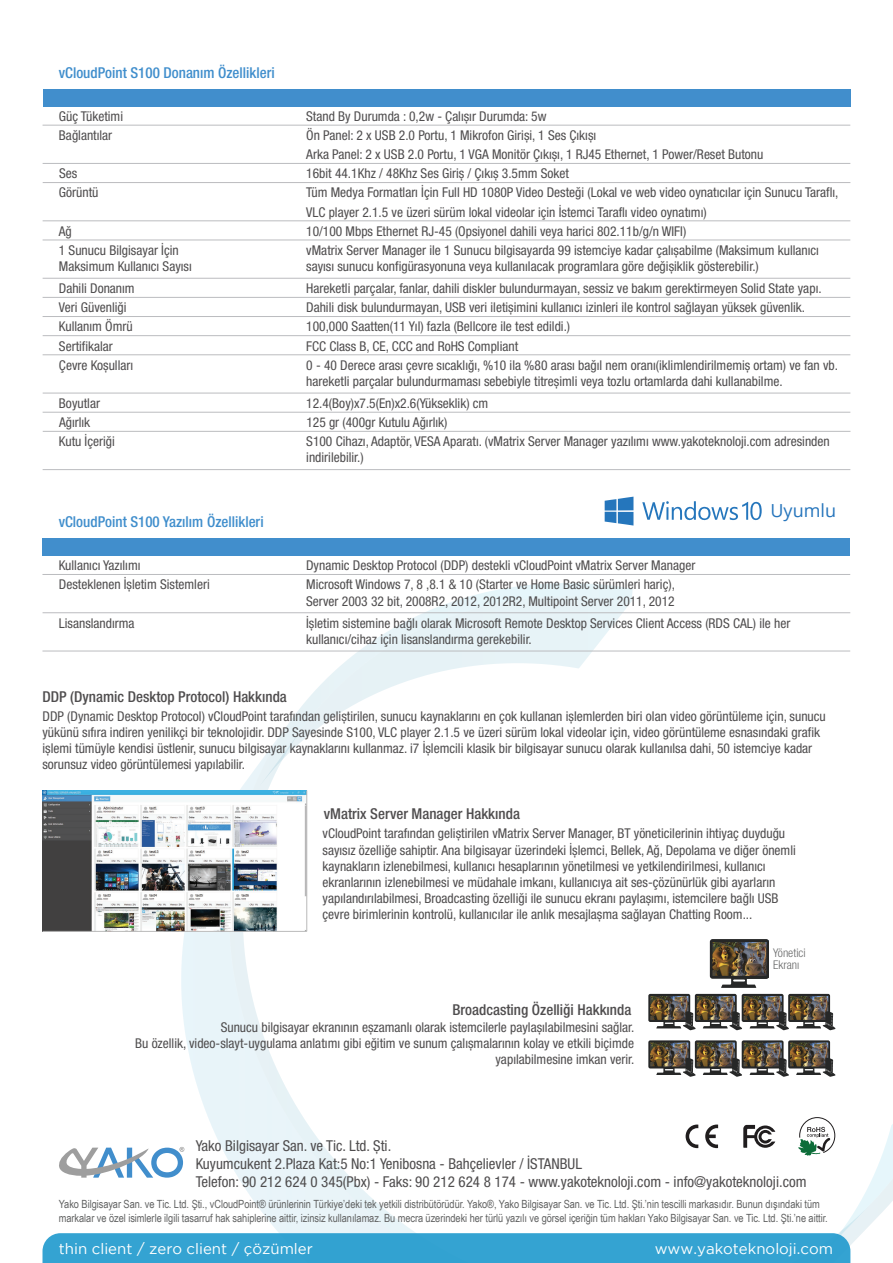
<style>
.page{position:relative;width:893px;height:1263px;background:#fff}
.page>*{position:absolute;margin:0;border:0;box-sizing:border-box;transform-origin:0 0}
.t1{font:18px "Open Sans";color:#2675bc}
.t2{font:condensed 15px/18px "Helvetica Neue LT Pro";color:#4f4d4e}
.t3{font:500 condensed 15px "Helvetica Neue LT Pro";color:#4f4d4e}
.t4{font:500 condensed 15px "Helvetica Neue LT Pro";color:#408ecc}
.t5{font:15px "Gotham";color:#fff}
.t6{font:condensed 13.5px/16.2px "Helvetica Neue LT Pro";color:#4f4d4e}
.t7{font:300 condensed 12px/12px "Helvetica Neue LT Pro";color:#676868}
.t8{font:11.25px/13.5px "Arial Narrow";letter-spacing:-.005em;color:#606161}
</style>
<div class="page">
<svg style="left:229px;top:583px;width:664px;height:629px"></svg>
<svg style="left:181px;top:719px;width:701px;height:544px"></svg>
<div style="left:43px;top:1233px;width:807px;height:30px;background:#34a3d2"></div>
<svg style="left:59px;top:1147px;width:125px;height:31px"></svg>
<div style="left:43px;top:89px;width:807px;height:17px;background:#418ecc"></div>
<hr style="left:43px;top:125px;width:807px;height:1px;background:#bbbcbf">
<hr style="left:43px;top:163px;width:807px;height:1px;background:#bbbcbf">
<hr style="left:43px;top:221px;width:807px;height:1px;background:#bbbcbf">
<hr style="left:43px;top:278px;width:807px;height:1px;background:#bbbcbf">
<hr style="left:43px;top:393px;width:807px;height:1px;background:#bbbcbf">
<hr style="left:43px;top:469px;width:807px;height:1px;background:#bbbcbf">
<div style="left:42px;top:538px;width:808px;height:17px;background:#418ecc"></div>
<hr style="left:42px;top:574px;width:808px;height:1px;background:#bbbcbf">
<hr style="left:43px;top:612px;width:807px;height:1px;background:#bbbcbf">
<hr style="left:42px;top:651px;width:808px;height:1px;background:#bbbcbf">
<svg style="left:642px;top:501px;width:120px;height:20px"></svg>
<svg style="left:605px;top:497px;width:28px;height:28px"></svg>
<hr style="left:43px;top:182px;width:807px;height:1px;background:#bbbcbf">
<hr style="left:43px;top:240px;width:807px;height:1px;background:#bbbcbf">
<hr style="left:43px;top:297px;width:807px;height:1px;background:#bbbcbf">
<hr style="left:43px;top:316px;width:807px;height:1px;background:#bbbcbf">
<hr style="left:43px;top:335px;width:807px;height:1px;background:#bbbcbf">
<hr style="left:43px;top:354px;width:807px;height:1px;background:#bbbcbf">
<hr style="left:43px;top:412px;width:807px;height:1px;background:#bbbcbf">
<hr style="left:43px;top:431px;width:807px;height:1px;background:#bbbcbf">
<svg style="left:798px;top:1117px;width:38px;height:39px"></svg>
<svg style="left:743px;top:1125px;width:32px;height:23px"></svg>
<svg style="left:705px;top:1124px;width:13px;height:24px"></svg>
<svg style="left:686px;top:1124px;width:12px;height:24px"></svg>
<img style="left:43px;top:790px;width:263px;height:141px">
<hr style="left:43px;top:931px;width:264px;height:1px;background:#bababa">
<hr style="left:306px;top:790px;width:1px;height:141px;background:#bababa">
<img style="left:710px;top:939px;width:59px;height:49px">
<img style="left:648px;top:994px;width:187px;height:36px">
<img style="left:648px;top:1040px;width:187px;height:37px">
<p class="t4" style="left:59px;top:64px;width:217px">vCloudPoint S100 Donanım Özellikleri</p>
<p class="t6" style="left:59px;top:108px;width:66px">Güç Tüketimi</p>
<p class="t6" style="left:306px;top:108px;width:242px">Stand By Durumda : 0,2w - Çalıșır Durumda: 5w</p>
<p class="t6" style="left:59px;top:127px;width:55px">Bağlantılar</p>
<p class="t6" style="left:306px;top:126px;width:459px;line-height:19.2px">Ön Panel: 2 x USB 2.0 Portu, 1 Mikrofon Giriși, 1 Ses Çıkıșı<br>Arka Panel: 2 x USB 2.0 Portu, 1 VGA Monitör Çıkıșı, 1 RJ45 Ethernet, 1 Power/Reset Butonu</p>
<p class="t6" style="left:59px;top:184px;width:41px">Görüntü</p>
<p class="t6" style="left:306px;top:183px;width:534px;line-height:19.2px">Tüm Medya Formatları İçin Full HD 1080P Video Desteği (Lokal ve web video oynatıcılar için Sunucu Taraflı,<br>VLC player 2.1.5 ve üzeri sürüm lokal videolar için İstemci Taraflı video oynatımı)</p>
<p class="t6" style="left:59px;top:242px;width:134px">1 Sunucu Bilgisayar İçin<br>Maksimum Kullanıcı Sayısı</p>
<p class="t6" style="left:306px;top:242px;width:514px">vMatrix Server Manager ile 1 Sunucu bilgisayarda 99 istemciye kadar çalıșabilme (Maksimum kullanıcı sayısı sunucu konfigürasyonuna veya kullanılacak programlara göre değișiklik gösterebilir.)</p>
<p class="t6" style="left:59px;top:165px;width:20px">Ses</p>
<p class="t6" style="left:306px;top:165px;width:264px">16bit 44.1Khz / 48Khz Ses Giriș / Çıkıș 3.5mm Soket</p>
<p class="t6" style="left:59px;top:223px;width:15px">Ağ</p>
<p class="t6" style="left:306px;top:223px;width:381px">10/100 Mbps Ethernet RJ-45 (Opsiyonel dahili veya harici 802.11b/g/n WIFI)</p>
<p class="t6" style="left:59px;top:280px;width:77px">Dahili Donanım</p>
<p class="t6" style="left:306px;top:280px;width:517px">Hareketli parçalar, fanlar, dahili diskler bulundurmayan, sessiz ve bakım gerektirmeyen Solid State yapı.</p>
<p class="t6" style="left:59px;top:299px;width:69px">Veri Güvenliği</p>
<p class="t6" style="left:306px;top:299px;width:500px">Dahili disk bulundurmayan, USB veri iletișimini kullanıcı izinleri ile kontrol sağlayan yüksek güvenlik.</p>
<p class="t6" style="left:59px;top:318px;width:75px">Kullanım Ömrü</p>
<p class="t6" style="left:306px;top:318px;width:265px">100,000 Saatten(11 Yıl) fazla (Bellcore ile test edildi.)</p>
<p class="t6" style="left:59px;top:338px;width:55px">Sertifikalar</p>
<p class="t6" style="left:306px;top:338px;width:213px">FCC Class B, CE, CCC and RoHS Compliant</p>
<p class="t6" style="left:59px;top:357px;width:76px">Çevre Koșulları</p>
<p class="t6" style="left:306px;top:357px;width:533px">0 - 40 Derece arası çevre sıcaklığı, %10 ila %80 arası bağıl nem oranı(iklimlendirilmemiș ortam) ve fan vb. hareketli parçalar bulundurmaması sebebiyle titreșimli veya tozlu ortamlarda dahi kullanabilme.</p>
<p class="t6" style="left:59px;top:395px;width:43px">Boyutlar</p>
<p class="t6" style="left:306px;top:395px;width:184px">12.4(Boy)x7.5(En)x2.6(Yükseklik) cm</p>
<p class="t6" style="left:59px;top:414px;width:33px">Ağırlık</p>
<p class="t6" style="left:306px;top:414px;width:143px">125 gr (400gr Kutulu Ağırlık)</p>
<p class="t6" style="left:59px;top:433px;width:57px">Kutu İçeriği</p>
<p class="t6" style="left:306px;top:433px;width:525px">S100 Cihazı, Adaptör, VESA Aparatı. (vMatrix Server Manager yazılımı www.yakoteknoloji.com adresinden indirilebilir.)</p>
<p class="t4" style="left:59px;top:513px;width:206px">vCloudPoint S100 Yazılım Özellikleri</p>
<p class="t6" style="left:59px;top:557px;width:83px">Kullanıcı Yazılımı</p>
<p class="t6" style="left:306px;top:557px;width:391px">Dynamic Desktop Protocol (DDP) destekli vCloudPoint vMatrix Server Manager</p>
<h1 class="t1" style="left:770px;top:499px;width:67px">Uyumlu</h1>
<p class="t6" style="left:59px;top:576px;width:152px">Desteklenen İșletim Sistemleri</p>
<p class="t6" style="left:306px;top:576px;width:370px">Microsoft Windows 7, 8 ,8.1 &amp; 10 (Starter ve Home Basic sürümleri hariç),<br>Server 2003 32 bit, 2008R2, 2012, 2012R2, Multipoint Server 2011, 2012</p>
<p class="t6" style="left:59px;top:615px;width:77px">Lisanslandırma</p>
<p class="t6" style="left:306px;top:615px;width:486px">İșletim sistemine bağlı olarak Microsoft Remote Desktop Services Client Access (RDS CAL) ile her kullanıcı/cihaz için lisanslandırma gerekebilir.</p>
<p class="t3" style="left:43px;top:687px;width:246px">DDP (Dynamic Desktop Protocol) Hakkında</p>
<p class="t6" style="left:43px;top:708px;width:785px">DDP (Dynamic Desktop Protocol) vCloudPoint tarafından geliștirilen, sunucu kaynaklarını en çok kullanan ișlemlerden biri olan video görüntüleme için, sunucu yükünü sıfıra indiren yenilikçi bir teknolojidir. DDP Sayesinde S100, VLC player 2.1.5 ve üzeri sürüm lokal videolar için, video görüntüleme esnasındaki grafik ișlemi tümüyle kendisi üstlenir, sunucu bilgisayar kaynaklarını kullanmaz. i7 İșlemcili klasik bir bilgisayar sunucu olarak kullanılsa dahi, 50 istemciye kadar sorunsuz video görüntülemesi yapılabilir.</p>
<p class="t3" style="left:324px;top:805px;width:198px">vMatrix Server Manager Hakkında</p>
<p class="t6" style="left:323px;top:825px;width:475px">vCloudPoint tarafından geliștirilen vMatrix Server Manager, BT yöneticilerinin ihtiyaç duyduğu sayısız özelliğe sahiptir. Ana bilgisayar üzerindeki İșlemci, Bellek, Ağ, Depolama ve diğer önemli kaynakların izlenebilmesi, kullanıcı hesaplarının yönetilmesi ve yetkilendirilmesi, kullanıcı ekranlarının izlenebilmesi ve müdahale imkanı, kullanıcıya ait ses-çözünürlük gibi ayarların yapılandırılabilmesi, Broadcasting özelliği ile sunucu ekranı paylașımı, istemcilere bağlı USB çevre birimlerinin kontrolü, kullanıcılar ile anlık mesajlașma sağlayan Chatting Room...</p>
<p class="t3" style="left:452px;top:1001px;width:180px">Broadcasting Özelliği Hakkında</p>
<p class="t6" style="left:135px;top:1019px;width:501px;text-align:right">Sunucu bilgisayar ekranının eșzamanlı olarak istemcilerle paylașılabilmesini sağlar.<br>Bu özellik, video-slayt-uygulama anlatımı gibi eğitim ve sunum çalıșmalarının kolay ve etkili biçimde yapılabilmesine imkan verir.</p>
<p class="t7" style="left:773px;top:946px;width:34px">Yönetici<br>Ekranı</p>
<p class="t2" style="left:196px;top:1136px;width:612px">Yako Bilgisayar San. ve Tic. Ltd. Ști.<br>Kuyumcukent 2.Plaza Kat:5 No:1 Yenibosna - Bahçelievler / İSTANBUL<br>Telefon: 90 212 624 0 345(Pbx) - Faks: 90 212 624 8 174 - www.yakoteknoloji.com - info@yakoteknoloji.com</p>
<p class="t8" style="left:59px;top:1197px;width:770px">Yako Bilgisayar San. ve Tic. Ltd. Şti., vCloudPoint® ürünlerinin Türkiye’deki tek yetkili distribütörüdür. Yako®, Yako Bilgisayar San. ve Tic. Ltd. Şti.’nin tescilli markasıdır. Bunun dışındaki tüm markalar ve özel isimlerle ilgili tasarruf hak sahiplerine aittir, izinsiz kullanılamaz. Bu mecra üzerindeki her türlü yazılı ve görsel içeriğin tüm hakları Yako Bilgisayar San. ve Tic. Ltd. Şti.’ne aittir.</p>
<p class="t5" style="left:59px;top:1240px;width:255px">thin client / zero client / çözümler</p>
<p class="t5" style="left:655px;top:1240px;width:180px">www.yakoteknoloji.com</p>
</div>
